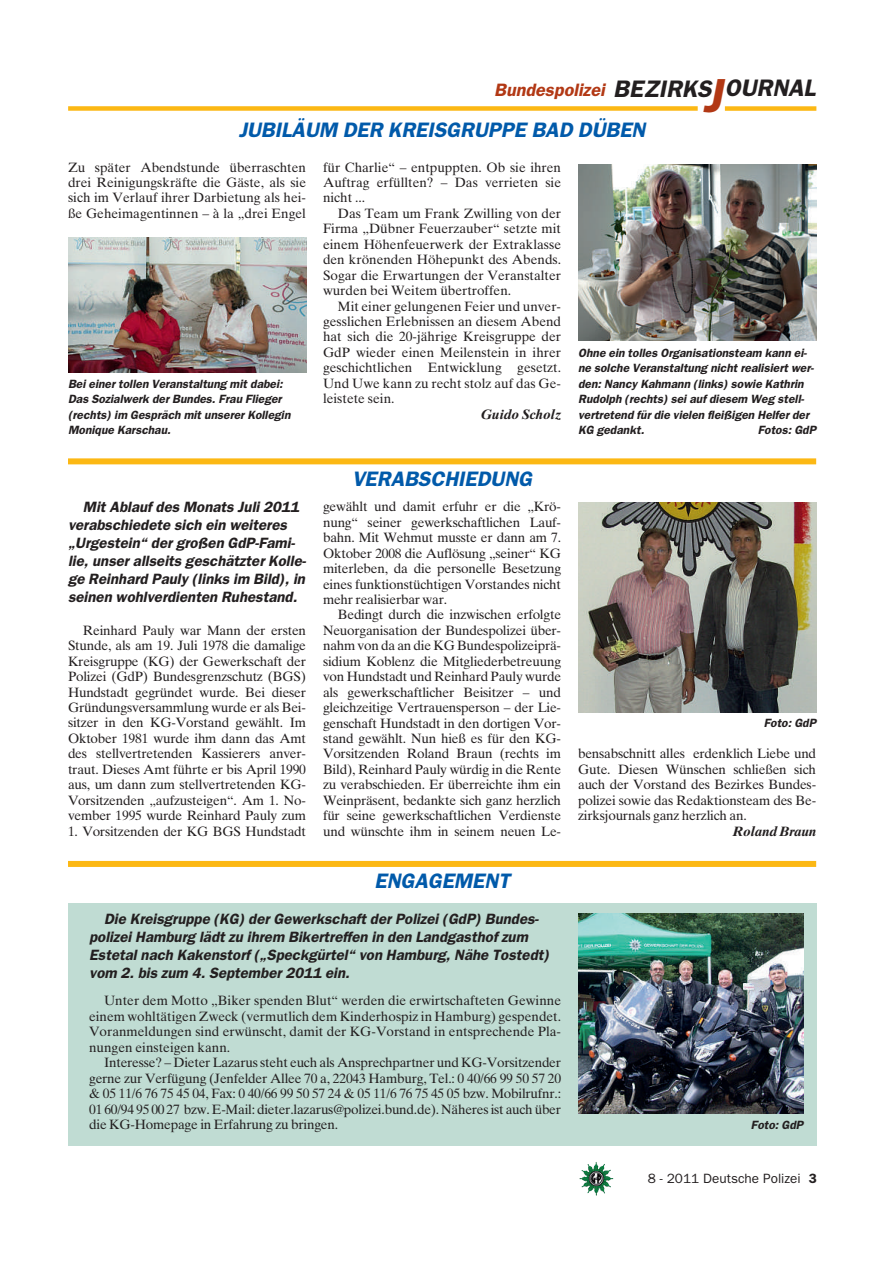
<style>
.page{position:relative;width:893px;height:1263px;background:#fff}
.page>*{position:absolute;margin:0;border:0;box-sizing:border-box;transform-origin:0 0}
.t1{font:48px "Franklin Gothic Demi Oblique OV HUVGMB";color:#b23814}
.t2{font:21px "Franklin Gothic Demi Oblique OV HUVGMB";color:#015aaa}
.t3{font:18px "Franklin Gothic Demi Oblique OV HUVGMB";color:#b23814}
.t4{font:15px/18px "Franklin Gothic Demi Oblique OV HUVGMB";color:#231f20}
.t5{font:13.5px/15.5px "Times Ten Roman OV DUVGMB";letter-spacing:-.015em;color:#231f20;text-align:justify}
.t6{font:13.5px "Franklin Gothic Book OV AUVGMB";color:#231f20}
.t7{font:13.5px "Times Ten Bold Italic OV FUVGMB";letter-spacing:-.01em;color:#231f20}
.t8{font:12px/15.5px "Franklin Gothic Demi Oblique OV HUVGMB";color:#231f20}
.s1{font-size:24px;color:#231f20}
.s2{font-family:"Franklin Gothic Demi OV BUVGMB"}
</style>
<div class="page">
<img style="left:581px;top:1164px;width:32px;height:32px">
<div style="left:68px;top:106px;width:630px;height:5px;background:#fcb814"></div>
<div style="left:725px;top:106px;width:91px;height:5px;background:#fcb814"></div>
<img style="left:68px;top:238px;width:238px;height:134px">
<img style="left:578px;top:164px;width:238px;height:176px">
<div style="left:68px;top:861px;width:748px;height:6px;background:#fcb814"></div>
<div style="left:68px;top:458px;width:748px;height:6px;background:#fcb814"></div>
<div style="left:68px;top:903px;width:748px;height:243px;background:#c0dcd3"></div>
<img style="left:578px;top:914px;width:225px;height:199px">
<img style="left:578px;top:502px;width:238px;height:210px">
<h1 class="t1" style="left:703px;top:77px;width:21px">J</h1>
<h3 class="t3" style="left:494px;top:83px;width:323px">Bundespolizei <span class="s1">BEZIRKS OURNAL</span></h3>
<h2 class="t2" style="left:239px;top:121px;width:408px">JUBILÄUM DER KREISGRUPPE BAD DÜBEN</h2>
<p class="t5" style="left:68px;top:161px;width:240px">Zu später Abendstunde überraschten drei Reinigungskräfte die Gäste, als sie sich im Verlauf ihrer Darbietung als hei&shy;ße Geheimagentinnen – à la „drei Engel</p>
<p class="t5" style="left:323px;top:161px;width:240px">für Charlie“ – entpuppten. Ob sie ihren Auftrag erfüllten? – Das verrieten sie nicht ...</p>
<p class="t5" style="left:323px;top:207px;width:240px;text-indent:15px">Das Team um Frank Zwilling von der Firma „Dübner Feuerzauber“ setzte mit einem Höhenfeuerwerk der Extraklasse den krönenden Höhepunkt des Abends.<br>Sogar die Erwartungen der Veranstalter wurden bei Weitem übertroffen.</p>
<p class="t5" style="left:323px;top:300px;width:240px;text-indent:15px">Mit einer gelungenen Feier und unver&shy;gesslichen Erlebnissen an diesem Abend hat sich die 20-jährige Kreisgruppe der GdP wieder einen Meilenstein in ihrer geschichtlichen Entwicklung gesetzt.<br>Und Uwe kann zu recht stolz auf das Ge&shy;leistete sein.</p>
<p class="t7" style="left:481px;top:409px;width:82px">Guido Scholz</p>
<p class="t8" style="left:68px;top:377px;width:224px">Bei einer tollen Veranstaltung mit dabei:<br>Das Sozialwerk der Bundes. Frau Flieger (rechts) im Gespräch mit unserer Kollegin Monique Karschau.</p>
<p class="t4" style="left:68px;top:499px;width:240px;text-indent:15px">Mit Ablauf des Monats Juli 2011 verabschiedete sich ein weiteres „Urgestein“ der großen GdP-Fami&shy;lie, unser allseits geschätzter Kolle&shy;ge Reinhard Pauly (links im Bild), in seinen wohlverdienten Ruhestand.</p>
<p class="t5" style="left:68px;top:624px;width:239px;text-indent:15px">Reinhard Pauly war Mann der ersten Stunde, als am 19. Juli 1978 die damalige Kreisgruppe (KG) der Gewerkschaft der Polizei (GdP) Bundesgrenzschutz (BGS)<br>Hundstadt gegründet wurde. Bei dieser Gründungsversammlung wurde er als Bei&shy;sitzer in den KG-Vorstand gewählt. Im Oktober 1981 wurde ihm dann das Amt des stellvertretenden Kassierers anver&shy;traut. Dieses Amt führte er bis April 1990 aus, um dann zum stellvertretenden KG-Vorsitzenden „aufzusteigen“. Am 1. No&shy;vember 1995 wurde Reinhard Pauly zum</p>
<p class="t5" style="left:68px;top:825px;width:239px">1. Vorsitzenden der KG BGS Hundstadt</p>
<h2 class="t2" style="left:352px;top:470px;width:182px">VERABSCHIEDUNG</h2>
<p class="t5" style="left:323px;top:500px;width:239px">gewählt und damit erfuhr er die „Krö&shy;nung“ seiner gewerkschaftlichen Lauf&shy;bahn. Mit Wehmut musste er dann am 7.<br>Oktober 2008 die Auflösung „seiner“ KG miterleben, da die personelle Besetzung eines funktionstüchtigen Vorstandes nicht mehr realisierbar war.</p>
<p class="t5" style="left:323px;top:608px;width:240px;text-indent:15px">Bedingt durch die inzwischen erfolgte Neuorganisation der Bundespolizei über&shy;nahm von da an die KG Bundespolizeiprä&shy;sidium Koblenz die Mitgliederbetreuung von Hundstadt und Reinhard Pauly wurde als gewerkschaftlicher Beisitzer – und gleichzeitige Vertrauensperson – der Lie&shy;genschaft Hundstadt in den dortigen Vor&shy;stand gewählt. Nun hieß es für den KG-Vorsitzenden Roland Braun (rechts im Bild), Reinhard Pauly würdig in die Rente zu verabschieden. Er überreichte ihm ein Weinpräsent, bedankte sich ganz herzlich für seine gewerkschaftlichen Verdienste und wünschte ihm in seinem neuen Le-</p>
<h2 class="t2" style="left:374px;top:873px;width:137px">ENGAGEMENT</h2>
<p class="t4" style="left:89px;top:911px;width:461px;text-indent:15px">Die Kreisgruppe (KG) der Gewerkschaft der Polizei (GdP) Bundes&shy;polizei Hamburg lädt zu ihrem Bikertreffen in den Landgasthof zum Estetal nach Kakenstorf („Speckgürtel“ von Hamburg, Nähe Tostedt) vom 2. bis zum 4. September 2011 ein.</p>
<p class="t5" style="left:89px;top:995px;width:473px;text-indent:15px">Unter dem Motto „Biker spenden Blut“ werden die erwirtschafteten Gewinne einem wohltätigen Zweck (vermutlich dem Kinderhospiz in Hamburg) gespendet.<br>Voranmeldungen sind erwünscht, damit der KG-Vorstand in entsprechende Pla&shy;nungen einsteigen kann.</p>
<p class="t5" style="left:89px;top:1056px;width:473px;text-indent:15px">Interesse? – Dieter Lazarus steht euch als Ansprechpartner und KG-Vorsitzender gerne zur Verfügung (Jenfelder Allee 70 a, 22043 Hamburg, Tel.: 0 40/66 99 50 57 20 &amp; 05 11/6 76 75 45 04, Fax: 0 40/66 99 50 57 24 &amp; 05 11/6 76 75 45 05 bzw. Mobilrufnr.:<br>01 60/94 95 00 27 bzw. E-Mail: dieter.lazarus@polizei.bund.de). Näheres ist auch über die KG-Homepage in Erfahrung zu bringen.</p>
<p class="t8" style="left:578px;top:346px;width:237px">Ohne ein tolles Organisationsteam kann ei&shy;ne solche Veranstaltung nicht realisiert wer&shy;den: Nancy Kahmann (links) sowie Kathrin Rudolph (rechts) sei auf diesem Weg stell&shy;vertretend für die vielen fleißigen Helfer der KG gedankt.</p>
<p class="t8" style="left:758px;top:423px;width:60px">Fotos: GdP</p>
<p class="t8" style="left:764px;top:716px;width:54px">Foto: GdP</p>
<p class="t5" style="left:578px;top:747px;width:239px">bensabschnitt alles erdenklich Liebe und Gute. Diesen Wünschen schließen sich auch der Vorstand des Bezirkes Bundes&shy;polizei sowie das Redaktionsteam des Be&shy;zirksjournals ganz herzlich an.</p>
<p class="t7" style="left:733px;top:826px;width:85px">Roland Braun</p>
<p class="t8" style="left:751px;top:1118px;width:54px">Foto: GdP</p>
<p class="t6" style="left:648px;top:1173px;width:171px">8 - 2011 Deutsche Polizei <span class="s2">3</span></p>
</div>
